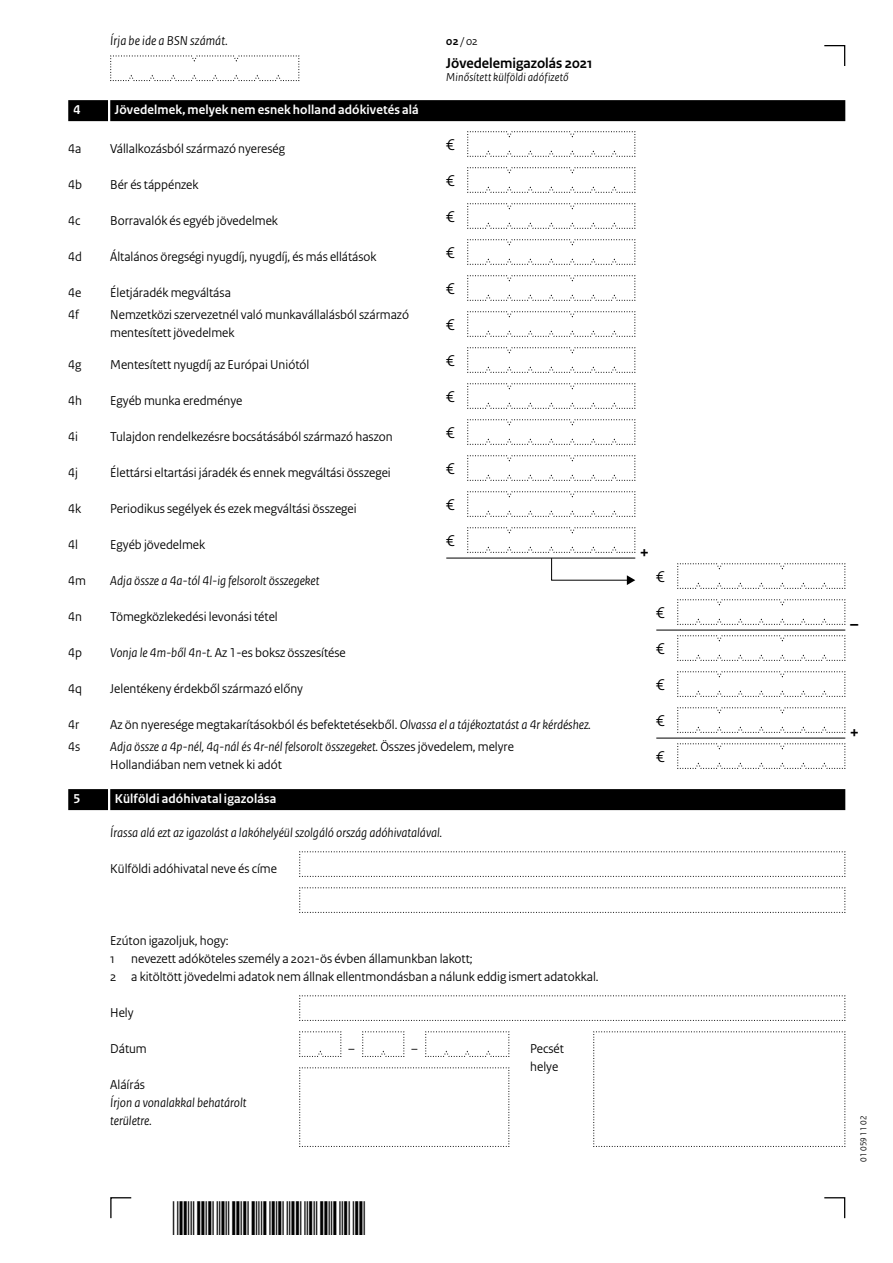
<style>
.page{position:relative;width:893px;height:1263px;background:#fff}
.page>*{position:absolute;margin:0;border:0;box-sizing:border-box;transform-origin:0 0}
.t1{font:700 18px "Rijksoverheid Sans Heading";color:#000}
.Veld{font:16.5px "Rijksoverheid Sans Heading";color:#000}
.t2{font:700 15px "Rijksoverheid Sans Heading";color:#000}
.Vraag_Nummer{font:13.5px/18px "Rijksoverheid Sans Heading";color:#000}
.Vraag{font:13.5px "Rijksoverheid Sans Heading";color:#000}
.Vraag_Nummer_12{font:italic 13.5px/18px "Rijksoverheid Sans Heading";color:#000}
.Vraag-2{font:italic 13.5px/18px "Rijksoverheid Sans Heading";color:#000}
.Vraag_Nummer_12-2{font:13.5px "Rijksoverheid Sans Heading";color:#000}
.KOP_D_Nummer{font:700 13.5px "Rijksoverheid Sans Heading";letter-spacing:.01em;color:#fff}
.Vraag_12{font:13.5px "Rijksoverheid Sans Heading";color:#000}
.KOP_B_Nummer{font:700 13.5px "Rijksoverheid Sans Heading";letter-spacing:.01em;color:#fff}
.Gebruiksaanwijzing{font:13.5px/18px "Rijksoverheid Sans Heading";color:#000}
.t3{font:italic 12px "Rijksoverheid Sans Heading";letter-spacing:.015em;color:#000}
.t4{font:12px "Rijksoverheid Sans Heading";color:#000}
.t5{font:9px "Rijksoverheid Sans Heading";color:#000}
.s1{font-weight:700}
.s2{font-style:italic}
.s3{font-style:normal}
</style>
<div class="page">
<svg style="left:824px;top:1197px;width:22px;height:22px"></svg>
<svg style="left:110px;top:1197px;width:22px;height:22px"></svg>
<svg style="left:824px;top:45px;width:22px;height:21px"></svg>
<svg style="left:110px;top:55px;width:190px;height:26px"></svg>
<svg style="left:467px;top:131px;width:169px;height:26px"></svg>
<svg style="left:467px;top:167px;width:169px;height:26px"></svg>
<svg style="left:467px;top:203px;width:169px;height:26px"></svg>
<svg style="left:467px;top:239px;width:169px;height:26px"></svg>
<svg style="left:467px;top:275px;width:169px;height:26px"></svg>
<svg style="left:467px;top:311px;width:169px;height:26px"></svg>
<svg style="left:467px;top:347px;width:169px;height:26px"></svg>
<svg style="left:467px;top:383px;width:169px;height:26px"></svg>
<svg style="left:467px;top:419px;width:169px;height:26px"></svg>
<svg style="left:467px;top:455px;width:169px;height:26px"></svg>
<svg style="left:467px;top:491px;width:169px;height:26px"></svg>
<svg style="left:677px;top:563px;width:169px;height:26px"></svg>
<svg style="left:677px;top:599px;width:169px;height:26px"></svg>
<svg style="left:677px;top:635px;width:169px;height:26px"></svg>
<svg style="left:677px;top:671px;width:169px;height:26px"></svg>
<svg style="left:677px;top:707px;width:169px;height:26px"></svg>
<svg style="left:677px;top:743px;width:169px;height:26px"></svg>
<svg style="left:299px;top:851px;width:547px;height:26px"></svg>
<svg style="left:299px;top:887px;width:547px;height:26px"></svg>
<svg style="left:299px;top:995px;width:547px;height:26px"></svg>
<svg style="left:299px;top:1031px;width:43px;height:26px"></svg>
<svg style="left:362px;top:1031px;width:43px;height:26px"></svg>
<svg style="left:425px;top:1031px;width:85px;height:26px"></svg>
<svg style="left:299px;top:1067px;width:211px;height:80px"></svg>
<svg style="left:593px;top:1031px;width:253px;height:116px"></svg>
<hr style="left:446px;top:558px;width:189px;height:1px;background:#000">
<hr style="left:656px;top:630px;width:189px;height:1px;background:#000">
<hr style="left:656px;top:738px;width:189px;height:1px;background:#000">
<div style="left:110px;top:100px;width:735px;height:21px;background:#000"></div>
<div style="left:68px;top:100px;width:40px;height:21px;background:#000"></div>
<svg style="left:467px;top:527px;width:169px;height:58px"></svg>
<div style="left:110px;top:789px;width:735px;height:21px;background:#000"></div>
<div style="left:68px;top:789px;width:40px;height:21px;background:#000"></div>
<p class="Vraag_Nummer_12" style="left:110px;top:32px;width:119px">Írja be ide a BSN számát.</p>
<p class="t4" style="left:446px;top:34px;width:33px"><span class="s1">02</span> / 02</p>
<p class="t2" style="left:446px;top:54px;width:148px">Jövedelemigazolás 2021</p>
<p class="t3" style="left:446px;top:70px;width:124px">Minősített külföldi adófizető</p>
<h2 class="KOP_D_Nummer" style="left:74px;top:102px;width:8px">4</h2>
<h2 class="KOP_D_Nummer" style="left:115px;top:102px;width:306px">Jövedelmek, melyek nem esnek holland adókivetés alá</h2>
<p class="Vraag_Nummer" style="left:68px;top:140px;width:15px">4a</p>
<p class="Vraag_Nummer" style="left:110px;top:140px;width:176px">Vállalkozásból származó nyereség</p>
<p class="Vraag_Nummer" style="left:68px;top:176px;width:15px">4b</p>
<p class="Vraag_Nummer" style="left:110px;top:176px;width:90px">Bér és táppénzek</p>
<p class="Vraag_Nummer" style="left:68px;top:212px;width:14px">4c</p>
<p class="Vraag_Nummer" style="left:110px;top:212px;width:169px">Borravalók és egyéb jövedelmek</p>
<p class="Vraag_Nummer_12-2" style="left:68px;top:249px;width:15px">4d</p>
<p class="Vraag_Nummer_12-2" style="left:110px;top:249px;width:268px">Általános öregségi nyugdíj, nyugdíj, és más ellátások</p>
<p class="Vraag_Nummer" style="left:68px;top:284px;width:15px">4e</p>
<p class="Vraag_Nummer" style="left:110px;top:284px;width:122px">Életjáradék megváltása</p>
<p class="Vraag_Nummer" style="left:68px;top:306px;width:12px">4f</p>
<p class="Vraag_Nummer" style="left:110px;top:306px;width:300px">Nemzetközi szervezetnél való munkavállalásból származó mentesített jövedelmek</p>
<p class="Vraag_Nummer" style="left:68px;top:356px;width:15px">4g</p>
<p class="Vraag_Nummer" style="left:110px;top:356px;width:201px">Mentesített nyugdíj az Európai Uniótól</p>
<p class="Vraag_Nummer" style="left:68px;top:392px;width:15px">4h</p>
<p class="Vraag_Nummer" style="left:110px;top:392px;width:134px">Egyéb munka eredménye</p>
<p class="Vraag_Nummer" style="left:68px;top:428px;width:11px">4i</p>
<p class="Vraag_Nummer" style="left:110px;top:428px;width:284px">Tulajdon rendelkezésre bocsátásából származó haszon</p>
<p class="Vraag_Nummer" style="left:68px;top:464px;width:11px">4j</p>
<p class="Vraag_Nummer" style="left:110px;top:464px;width:282px">Élettársi eltartási járadék és ennek megváltási összegei</p>
<p class="Vraag_Nummer" style="left:68px;top:500px;width:14px">4k</p>
<p class="Vraag_Nummer" style="left:110px;top:500px;width:248px">Periodikus segélyek és ezek megváltási összegei</p>
<p class="Vraag_Nummer" style="left:68px;top:536px;width:11px">4l</p>
<p class="Vraag_Nummer" style="left:110px;top:536px;width:96px">Egyéb jövedelmek</p>
<p class="Vraag_Nummer_12-2" style="left:68px;top:573px;width:19px">4m</p>
<p class="Vraag_Nummer_12" style="left:110px;top:572px;width:211px">Adja össze a 4a-tól 4l-ig felsorolt összegeket</p>
<p class="Vraag_Nummer" style="left:68px;top:608px;width:15px">4n</p>
<p class="Vraag_Nummer" style="left:110px;top:608px;width:169px">Tömegközlekedési levonási tétel</p>
<p class="Vraag_Nummer_12-2" style="left:68px;top:645px;width:15px">4p</p>
<p class="Vraag_Nummer_12-2" style="left:110px;top:645px;width:237px"><span class="s2">Vonja le 4m-ből 4n-t.</span> Az 1-es boksz összesítése</p>
<p class="Vraag_Nummer" style="left:68px;top:680px;width:15px">4q</p>
<p class="Vraag_Nummer" style="left:110px;top:680px;width:194px">Jelentékeny érdekből származó előny</p>
<p class="Vraag_Nummer" style="left:68px;top:716px;width:13px">4r</p>
<p class="Vraag_Nummer" style="left:110px;top:716px;width:482px">Az ön nyeresége megtakarításokból és befektetésekből. <span class="s2">Olvassa el a tájékoztatást a 4r kérdéshez.</span></p>
<p class="Vraag_Nummer_12-2" style="left:68px;top:739px;width:14px">4s</p>
<p class="Vraag_Nummer_12" style="left:110px;top:738px;width:405px">Adja össze a 4p-nél, 4q-nál és 4r-nél felsorolt összegeket. <span class="s3">Összes jövedelem, melyre<br>Hollandiában nem vetnek ki adót</span></p>
<h2 class="KOP_B_Nummer" style="left:74px;top:791px;width:8px">5</h2>
<h2 class="KOP_B_Nummer" style="left:115px;top:791px;width:163px">Külföldi adóhivatal igazolása</h2>
<p class="Vraag-2" style="left:110px;top:824px;width:333px">Írassa alá ezt az igazolást a lakóhelyéül szolgáló ország adóhivatalával.</p>
<p class="Vraag_12" style="left:110px;top:861px;width:168px">Külföldi adóhivatal neve és címe</p>
<p class="Veld" style="left:446px;top:135px;width:10px">€</p>
<p class="Veld" style="left:446px;top:171px;width:10px">€</p>
<p class="Veld" style="left:446px;top:207px;width:10px">€</p>
<p class="Veld" style="left:446px;top:243px;width:10px">€</p>
<p class="Veld" style="left:446px;top:279px;width:10px">€</p>
<p class="Veld" style="left:446px;top:315px;width:10px">€</p>
<p class="Veld" style="left:446px;top:351px;width:10px">€</p>
<p class="Veld" style="left:446px;top:387px;width:10px">€</p>
<p class="Veld" style="left:446px;top:423px;width:10px">€</p>
<p class="Veld" style="left:446px;top:459px;width:10px">€</p>
<p class="Veld" style="left:446px;top:495px;width:10px">€</p>
<p class="Veld" style="left:446px;top:531px;width:10px">€</p>
<p class="Vraag" style="left:110px;top:933px;width:120px">Ezúton igazoljuk, hogy:</p>
<p class="Vraag" style="left:110px;top:951px;width:364px">1 nevezett adóköteles személy a 2021-ös évben államunkban lakott;</p>
<p class="Vraag" style="left:110px;top:969px;width:490px">2 a kitöltött jövedelmi adatok nem állnak ellentmondásban a nálunk eddig ismert adatokkal.</p>
<p class="Vraag_12" style="left:110px;top:1005px;width:25px">Hely</p>
<p class="Vraag" style="left:110px;top:1041px;width:38px">Dátum</p>
<p class="Gebruiksaanwijzing" style="left:530px;top:1040px;width:35px">Pecsét helye</p>
<p class="Vraag-2" style="left:110px;top:1076px;width:138px"><span class="s3">Aláírás<br></span>Írjon a vonalakkal behatárolt területre.</p>
<h1 class="t1" style="left:640px;top:542px;width:11px">+</h1>
<p class="Veld" style="left:656px;top:567px;width:10px">€</p>
<p class="Veld" style="left:656px;top:603px;width:10px">€</p>
<p class="Veld" style="left:656px;top:639px;width:10px">€</p>
<p class="Veld" style="left:656px;top:675px;width:10px">€</p>
<p class="Veld" style="left:656px;top:711px;width:10px">€</p>
<p class="Veld" style="left:656px;top:747px;width:10px">€</p>
<h1 class="t1" style="left:850px;top:614px;width:10px">–</h1>
<h1 class="t1" style="left:850px;top:722px;width:11px">+</h1>
<p class="t5" style="left:858px;top:1161px;width:47px;rotate:-90deg">01 059 11 02</p>
</div>
